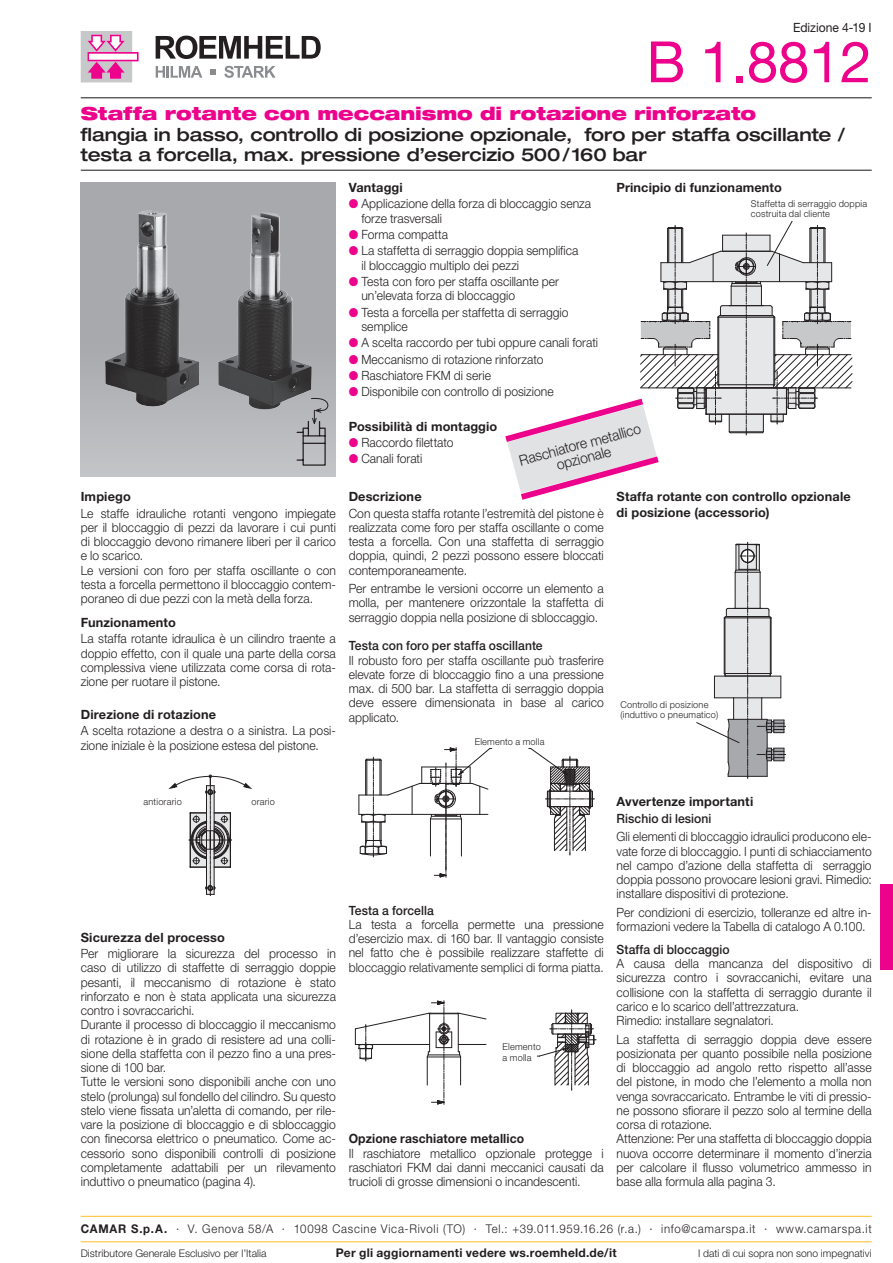
<style>
.page{position:relative;width:893px;height:1263px;background:#fff}
.page>*{position:absolute;margin:0;border:0;box-sizing:border-box;transform-origin:0 0}
.t1{font:57px "Helvetica Neue LT Pro";color:#ed028c}
.t2{font:500 expanded 18px/20.2px "Helvetica Neue LT Pro";letter-spacing:-.005em;color:#231f20}
.t3{font:900 expanded 18px "Helvetica Neue LT Pro";letter-spacing:-.005em;color:#ed028c}
.t4{font:300 14.55px/14.2px "Helvetica Neue LT Pro";color:#231f20;text-align:center;scale:.95 1}
.t5{font:300 12.75px/14.2px "Helvetica Neue LT Pro";color:#231f20;scale:.95 1}
.t6{font:700 12.75px/15.3px "Helvetica Neue LT Pro";letter-spacing:.01em;color:#231f20}
.t7{font:500 12.75px "Helvetica Neue LT Pro";letter-spacing:.005em;color:#231f20;scale:.95 1}
.t8{font:700 12.75px "Helvetica Neue LT Pro";letter-spacing:.01em;color:#231f20;scale:.95 1}
.t9{font:12.75px "Helvetica Neue LT Pro";letter-spacing:-.005em;color:#231f20;scale:.95 1}
.t10{font:300 12px "Helvetica Neue LT Pro";letter-spacing:.065em;color:#231f20;scale:.95 1}
.t11{font:700 12px "Helvetica Neue LT Pro";letter-spacing:.025em;color:#231f20}
.t12{font:300 10.5px "Helvetica Neue LT Pro";color:#231f20}
.t13{font:300 9.45px/10.5px "Helvetica Neue LT Pro";letter-spacing:.02em;color:#231f20}
.s1{color:#ed028c}
.s2{font-weight:700}
</style>
<div class="page">
<svg style="left:156px;top:36px;width:165px;height:23px"></svg>
<svg style="left:156px;top:66px;width:46px;height:12px"></svg>
<svg style="left:224px;top:66px;width:52px;height:12px"></svg>
<svg style="left:210px;top:69px;width:6px;height:6px"></svg>
<svg style="left:81px;top:31px;width:58px;height:51px"></svg>
<hr style="left:81px;top:170px;width:791px;height:1px;background:#231f20">
<hr style="left:81px;top:97px;width:791px;height:1px;background:#231f20">
<div style="left:81px;top:183px;width:255px;height:293px;background:linear-gradient(to bottom,#a1a2a7,#bbbcbf)"></div>
<img style="left:99px;top:206px;width:107px;height:211px">
<div style="left:880px;top:884px;width:13px;height:85px;background:#ed028c"></div>
<svg style="left:297px;top:397px;width:32px;height:69px;background:#a3a3a6"></svg>
<img style="left:217px;top:207px;width:101px;height:203px">
<svg style="left:168px;top:774px;width:84px;height:122px"></svg>
<svg style="left:696px;top:542px;width:90px;height:236px"></svg>
<svg style="left:354px;top:1001px;width:133px;height:103px"></svg>
<svg style="left:537px;top:1010px;width:59px;height:80px"></svg>
<hr style="left:412px;top:814px;width:68px;height:1px;background:#231f20">
<hr style="left:422px;top:766px;width:48px;height:1px;background:#231f20">
<hr style="left:422px;top:783px;width:48px;height:1px;background:#231f20">
<svg style="left:358px;top:757px;width:64px;height:100px"></svg>
<svg style="left:529px;top:748px;width:65px;height:107px"></svg>
<svg style="left:429px;top:747px;width:63px;height:130px"></svg>
<svg style="left:505px;top:220px;width:348px;height:280px"></svg>
<hr style="left:81px;top:1241px;width:791px;height:1px;background:#fdbd26">
<hr style="left:81px;top:1216px;width:791px;height:1px;background:#fdbd26">
<p class="t9" style="left:793px;top:19px;width:84px">Edizione 4-19 I</p>
<h1 class="t1" style="left:646px;top:27px;width:227px">B 1.8812</h1>
<h2 class="t3" style="left:81px;top:102px;width:677px">Staffa rotante con meccanismo di rotazione rinforzato</h2>
<h2 class="t2" style="left:81px;top:123px;width:766px">flangia in basso, controllo di posizione opzionale, foro per staffa oscillante / testa a forcella, max. pressione d’esercizio 500/160 bar</h2>
<p class="t6" style="left:81px;top:489px;width:52px">Impiego</p>
<p class="t5" style="left:81px;top:506px;width:270px">Le staffe idrauliche rotanti vengono impiegate per il bloccaggio di pezzi da lavorare i cui punti di bloccaggio devono rimanere liberi per il carico e lo scarico.<br>Le versioni con foro per staffa oscillante o con testa a forcella permettono il bloccaggio contem&shy;poraneo di due pezzi con la metà della forza.</p>
<p class="t6" style="left:81px;top:614px;width:97px">Funzionamento</p>
<p class="t5" style="left:81px;top:631px;width:270px;text-align:justify">La staffa rotante idraulica è un cilindro traente a doppio effetto, con il quale una parte della corsa complessiva viene utilizzata come corsa di rota&shy;zione per ruotare il pistone.</p>
<p class="t6" style="left:81px;top:706px;width:137px">Direzione di rotazione</p>
<p class="t5" style="left:81px;top:723px;width:270px">A scelta rotazione a destra o a sinistra. La posi&shy;zione iniziale è la posizione estesa del pistone.</p>
<p class="t6" style="left:349px;top:179px;width:56px">Vantaggi</p>
<p class="t5" style="left:361px;top:196px;width:243px;text-indent:-13px"><span class="s1">●</span> Applicazione della forza di bloccaggio senza forze trasversali</p>
<p class="t5" style="left:349px;top:227px;width:106px"><span class="s1">●</span> Forma compatta</p>
<p class="t5" style="left:361px;top:243px;width:230px;text-indent:-13px"><span class="s1">●</span> La staffetta di serraggio doppia semplifica il bloccaggio multiplo dei pezzi</p>
<p class="t5" style="left:361px;top:274px;width:209px;text-indent:-13px"><span class="s1">●</span> Testa con foro per staffa oscillante per un’elevata forza di bloccaggio</p>
<p class="t5" style="left:361px;top:305px;width:220px;text-indent:-13px"><span class="s1">●</span> Testa a forcella per staffetta di serraggio semplice</p>
<p class="t5" style="left:349px;top:335px;width:264px"><span class="s1">●</span> A scelta raccordo per tubi oppure canali forati</p>
<p class="t5" style="left:349px;top:352px;width:207px"><span class="s1">●</span> Meccanismo di rotazione rinforzato</p>
<p class="t5" style="left:349px;top:368px;width:151px"><span class="s1">●</span> Raschiatore FKM di serie</p>
<p class="t5" style="left:349px;top:384px;width:217px"><span class="s1">●</span> Disponibile con controllo di posizione</p>
<p class="t6" style="left:349px;top:418px;width:150px">Possibilità di montaggio</p>
<p class="t5" style="left:349px;top:435px;width:112px"><span class="s1">●</span> Raccordo filettato</p>
<p class="t5" style="left:349px;top:451px;width:79px"><span class="s1">●</span> Canali forati</p>
<p class="t6" style="left:617px;top:179px;width:167px">Principio di funzionamento</p>
<p class="t13" style="left:751px;top:198px;width:118px">Staffetta di serraggio doppia costruita dal cliente</p>
<p class="t4" style="left:518px;top:453px;width:134px;rotate:-15deg">Raschiatore metallico opzionale</p>
<p class="t6" style="left:349px;top:489px;width:74px">Descrizione</p>
<p class="t5" style="left:349px;top:506px;width:270px;text-align:justify">Con questa staffa rotante l’estremità del pistone è realizzata come foro per staffa oscillante o come testa a forcella. Con una staffetta di serraggio doppia, quindi, 2 pezzi possono essere bloccati contemporaneamente.</p>
<p class="t5" style="left:349px;top:581px;width:270px;text-align:justify">Per entrambe le versioni occorre un elemento a molla, per mantenere orizzontale la staffetta di serraggio doppia nella posizione di sbloccaggio.</p>
<p class="t7" style="left:349px;top:638px;width:206px">Testa con foro per staffa oscillante</p>
<p class="t5" style="left:349px;top:652px;width:270px;text-align:justify">Il robusto foro per staffa oscillante può trasferire elevate forze di bloccaggio fino a una pressione max. di 500 bar. La staffetta di serraggio doppia deve essere dimensionata in base al carico applicato.</p>
<p class="t13" style="left:475px;top:736px;width:71px">Elemento a molla</p>
<p class="t6" style="left:617px;top:489px;width:236px">Staffa rotante con controllo opzionale di posizione (accessorio)</p>
<p class="t13" style="left:620px;top:699px;width:99px">Controllo di posizione (induttivo o pneumatico)</p>
<p class="t13" style="left:144px;top:796px;width:40px">antiorario</p>
<p class="t13" style="left:251px;top:796px;width:25px">orario</p>
<p class="t6" style="left:81px;top:929px;width:146px">Sicurezza del processo</p>
<p class="t5" style="left:81px;top:946px;width:270px">Per migliorare la sicurezza del processo in caso di utilizzo di staffette di serraggio doppie pesanti, il meccanismo di rotazione è stato rinforzato e non è stata applicata una sicurezza contro i sovraccarichi.<br>Durante il processo di bloccaggio il meccanismo di rotazione è in grado di resistere ad una colli&shy;sione della staffetta con il pezzo fino a una pres&shy;sione di 100 bar.<br>Tutte le versioni sono disponibili anche con uno stelo (prolunga) sul fondello del cilindro. Su questo stelo viene fissata un’aletta di comando, per rile&shy;vare la posizione di bloccaggio e di sbloccaggio con finecorsa elettrico o pneumatico. Come ac&shy;cessorio sono disponibili controlli di posizione completamente adattabili per un rilevamento induttivo o pneumatico (pagina 4).</p>
<p class="t7" style="left:349px;top:902px;width:91px">Testa a forcella</p>
<p class="t5" style="left:349px;top:917px;width:270px;text-align:justify">La testa a forcella permette una pressione d’esercizio max. di 160 bar. Il vantaggio consiste nel fatto che è possibile realizzare staffette di bloccaggio relativamente semplici di forma piatta.</p>
<p class="t13" style="left:503px;top:1041px;width:40px">Elemento a molla</p>
<p class="t8" style="left:349px;top:1131px;width:186px">Opzione raschiatore metallico</p>
<p class="t5" style="left:349px;top:1146px;width:270px;text-align:justify">Il raschiatore metallico opzionale protegge i raschiatori FKM dai danni meccanici causati da trucioli di grosse dimensioni o incandescenti.</p>
<p class="t6" style="left:617px;top:794px;width:138px">Avvertenze importanti</p>
<p class="t7" style="left:617px;top:811px;width:101px">Rischio di lesioni</p>
<p class="t5" style="left:617px;top:829px;width:270px;text-align:justify">Gli elementi di bloccaggio idraulici producono ele&shy;vate forze di bloccaggio. I punti di schiacciamento nel campo d’azione della staffetta di serraggio doppia possono provocare lesioni gravi. Rimedio: installare dispositivi di protezione.</p>
<p class="t5" style="left:617px;top:905px;width:270px">Per condizioni di esercizio, tolleranze ed altre in&shy;formazioni vedere la Tabella di catalogo A 0.100.</p>
<p class="t7" style="left:617px;top:942px;width:120px">Staffa di bloccaggio</p>
<p class="t5" style="left:617px;top:956px;width:270px">A causa della mancanza del dispositivo di sicurezza contro i sovraccanichi, evitare una collisione con la staffetta di serraggio durante il carico e lo scarico dell’attrezzatura.<br>Rimedio: installare segnalatori.</p>
<p class="t5" style="left:617px;top:1032px;width:270px">La staffetta di serraggio doppia deve essere posizionata per quanto possibile nella posizione di bloccaggio ad angolo retto rispetto all’asse del pistone, in modo che l’elemento a molla non venga sovraccaricato. Entrambe le viti di pressio&shy;ne possono sfiorare il pezzo solo al termine della corsa di rotazione.<br>Attenzione: Per una staffetta di bloccaggio doppia nuova occorre determinare il momento d’inerzia per calcolare il flusso volumetrico ammesso in base alla formula alla pagina 3.</p>
<p class="t10" style="left:81px;top:1222px;width:834px"><span class="s2">CAMAR S.p.A.</span> · V. Genova 58/A · 10098 Cascine Vica-Rivoli (TO) · Tel.: +39.011.959.16.26 (r.a.) · info@camarspa.it · www.camarspa.it</p>
<p class="t12" style="left:81px;top:1246px;width:187px">Distributore Generale Esclusivo per l’Italia</p>
<p class="t11" style="left:336px;top:1245px;width:282px">Per gli aggiornamenti vedere ws.roemheld.de/it</p>
<p class="t12" style="left:698px;top:1246px;width:175px">I dati di cui sopra non sono impegnativi</p>
</div>
